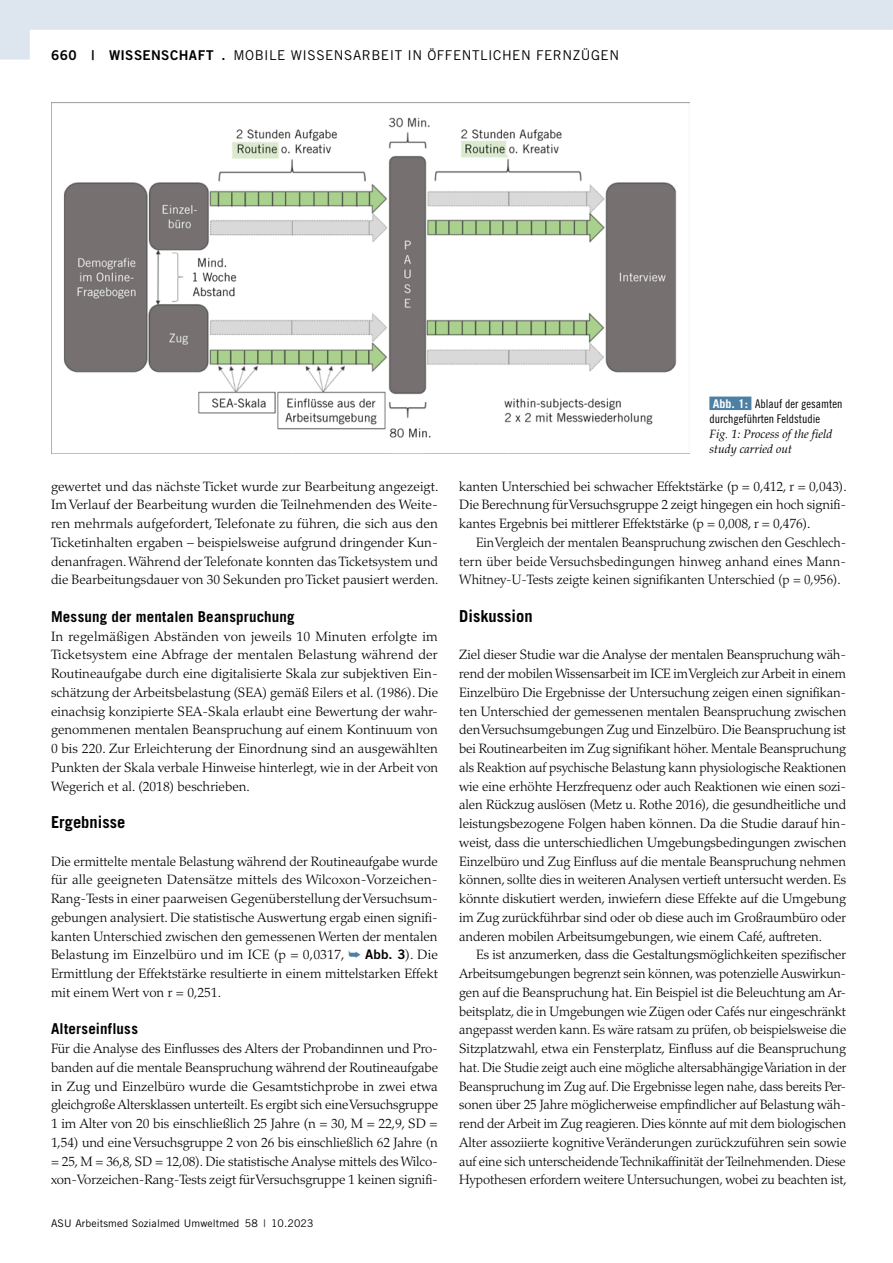
<style>
.page{position:relative;width:893px;height:1263px;background:#fff}
.page>*{position:absolute;margin:0;border:0;box-sizing:border-box;transform-origin:0 0}
.t1{font:700 16.5px "Trade Gothic LT Std";color:#000}
.t2{font:700 15px "Trade Gothic LT Std";letter-spacing:.01em;color:#000}
.t3{font:300 13.5px/18.8px "Palatino LT Std";letter-spacing:-.01em;color:#000;text-align:justify}
.t4{font:300 13.5px/18.8px "Palatino LT Std";letter-spacing:-.01em;color:#000;text-align:justify;scale:.95 1}
.t5{font:13.5px "Trade Gothic LT Std";letter-spacing:.04em;color:#000}
.t6{font:13.5px "Trade Gothic LT Std Bd 2";letter-spacing:.035em;color:#000}
.t7{font:12px/15px "Trade Gothic LT Std Cn 18";color:#000}
.t8{font:italic 12px/15px "Palatino LT Std";color:#000}
.t9{font:10.5px "Trade Gothic LT Std";letter-spacing:.01em;color:#000}
.s1{font-family:"Trade Gothic LT Std"}
.s2{font-family:"Trade Gothic LT Std";font-weight:700;color:#fff}
.s3{font-family:"Times New Roman"}
.s4{color:#4e80a3}
.s5{font-family:"Trade Gothic LT Std Bd 2";font-weight:400;font-size:13.2px}
</style>
<div class="page">
<img style="left:51px;top:102px;width:639px;height:351px">
<div style="left:709px;top:397px;width:42px;height:13px;background:#4e80a3"></div>
<svg style="left:0;top:0;width:893px;height:60px;fill:#e4ebf1"></svg>
<p class="t6" style="left:51px;top:46px;width:212px">660 | WISSENSCHAFT . <span class="s1">MOBILE</span></p>
<p class="t5" style="left:291px;top:47px;width:20px">WISSE</p>
<p class="t5" style="left:334px;top:47px;width:20px">NSARBEIT</p>
<p class="t5" style="left:407px;top:47px;width:38px">IN ÖFFE</p>
<p class="t5" style="left:462px;top:47px;width:19px">NTLIC</p>
<p class="t5" style="left:502px;top:47px;width:119px">HEN FER NZÜGEN</p>
<p class="t7" style="left:709px;top:396px;width:134px"><span class="s2">Abb. 1:</span> Ablauf der gesamten durchgeführten Feldstudie</p>
<p class="t8" style="left:709px;top:426px;width:125px">Fig<span class="s3">.</span> 1: Process of the field study carried out</p>
<p class="t3" style="left:51px;top:477px;width:389px">gewertet und das nächste Ticket wurde zur Bearbeitung angezeigt.<br>Im Verlauf der Bearbeitung wurden die Teilnehmenden des Weite&shy;ren mehrmals aufgefordert, Telefonate zu führen, die sich aus den Ticketinhalten ergaben – beispielsweise aufgrund dringender Kun&shy;denanfragen. Während der Telefonate konnten das Ticketsystem und die Bearbeitungsdauer von 30 Sekunden pro Ticket pausiert werden.</p>
<p class="t2" style="left:51px;top:607px;width:245px">Messung der mentalen Beanspruchung</p>
<p class="t3" style="left:51px;top:627px;width:389px">In regelmäßigen Abständen von jeweils 10 Minuten erfolgte im Ticketsystem eine Abfrage der mentalen Belastung während der Routineaufgabe durch eine digitalisierte Skala zur subjektiven Ein&shy;schätzung der Arbeitsbelastung (SEA) gemäß Eilers et al. (1986). Die einachsig konzipierte SEA-Skala erlaubt eine Bewertung der wahr&shy;genommenen mentalen Beanspruchung auf einem Kontinuum von 0 bis 220. Zur Erleichterung der Einordnung sind an ausgewählten Punkten der Skala verbale Hinweise hinterlegt, wie in der Arbeit von Wegerich et al. (2018) beschrieben.</p>
<p class="t1" style="left:51px;top:812px;width:76px">Ergebnisse</p>
<p class="t3" style="left:51px;top:852px;width:388px">Die ermittelte mentale Belastung während der Routineaufgabe wurde für alle geeigneten Datensätze mittels des Wilcoxon-Vorzeichen-Rang-Tests in einer paarweisen Gegenüberstellung der Versuchsum&shy;gebungen analysiert. Die statistische Auswertung ergab einen signifi&shy;kanten Unterschied zwischen den gemessenen Werten der mentalen Belastung im Einzelbüro und im ICE (p = 0,0317, <span class="s4">➥</span> <span class="s5">Abb. 3</span>). Die Ermittlung der Effektstärke resultierte in einem mittelstarken Effekt mit einem Wert von r = 0,251.</p>
<p class="t2" style="left:51px;top:1020px;width:89px">Alterseinfluss</p>
<p class="t3" style="left:51px;top:1039px;width:389px">Für die Analyse des Einflusses des Alters der Probandinnen und Pro&shy;banden auf die mentale Beanspruchung während der Routineaufgabe in Zug und Einzelbüro wurde die Gesamtstichprobe in zwei etwa gleichgroße Altersklassen unterteilt. Es ergibt sich eine Versuchsgruppe 1 im Alter von 20 bis einschließlich 25 Jahre (n = 30, M = 22,9, SD = 1,54) und eine Versuchsgruppe 2 von 26 bis einschließlich 62 Jahre (n = 25, M = 36,8, SD = 12,08). Die statistische Analyse mittels des Wilco&shy;xon-Vorzeichen-Rang-Tests zeigt für Versuchsgruppe 1 keinen signifi-</p>
<p class="t9" style="left:51px;top:1217px;width:264px">ASU ARBEITSMED SOZIALMED UMWELTMED 58 | 10.2023</p>
<p class="t3" style="left:459px;top:477px;width:389px">kanten Unterschied bei schwacher Effektstärke (p = 0,412, r = 0,043).<br>Die Berechnung für Versuchsgruppe 2 zeigt hingegen ein hoch signifi&shy;kantes Ergebnis bei mittlerer Effektstärke (p = 0,008, r = 0,476).</p>
<p class="t4" style="left:459px;top:533px;width:409px;text-indent:17px">Ein Vergleich der mentalen Beanspruchung zwischen den Geschlech&shy;tern über beide Versuchsbedingungen hinweg anhand eines Mann-Whitney-U-Tests zeigte keinen signifikanten Unterschied (p = 0,956).</p>
<p class="t1" style="left:459px;top:606px;width:75px">Diskussion</p>
<p class="t3" style="left:459px;top:646px;width:389px">Ziel dieser Studie war die Analyse der mentalen Beanspruchung wäh&shy;rend der mobilen Wissensarbeit im ICE im Vergleich zur Arbeit in einem Einzelbüro Die Ergebnisse der Untersuchung zeigen einen signifikan&shy;ten Unterschied der gemessenen mentalen Beanspruchung zwischen den Versuchsumgebungen Zug und Einzelbüro. Die Beanspruchung ist bei Routinearbeiten im Zug signifikant höher. Mentale Beanspruchung als Reaktion auf psychische Belastung kann physiologische Reaktionen wie eine erhöhte Herzfrequenz oder auch Reaktionen wie einen sozi&shy;alen Rückzug auslösen (Metz u. Rothe 2016), die gesundheitliche und leistungsbezogene Folgen haben können. Da die Studie darauf hin&shy;weist, dass die unterschiedlichen Umgebungsbedingungen zwischen Einzelbüro und Zug Einfluss auf die mentale Beanspruchung nehmen können, sollte dies in weiteren Analysen vertieft untersucht werden. Es könnte diskutiert werden, inwiefern diese Effekte auf die Umgebung im Zug zurückführbar sind oder ob diese auch im Großraumbüro oder anderen mobilen Arbeitsumgebungen, wie einem Café, auftreten.</p>
<p class="t3" style="left:459px;top:946px;width:389px;text-indent:17px">Es ist anzumerken, dass die Gestaltungsmöglichkeiten spezifischer Arbeitsumgebungen begrenzt sein können, was potenzielle Auswirkun&shy;gen auf die Beanspruchung hat. Ein Beispiel ist die Beleuchtung am Ar&shy;beitsplatz, die in Umgebungen wie Zügen oder Cafés nur eingeschränkt angepasst werden kann. Es wäre ratsam zu prüfen, ob beispielsweise die Sitzplatzwahl, etwa ein Fensterplatz, Einfluss auf die Beanspruchung hat. Die Studie zeigt auch eine mögliche altersabhängige Variation in der Beanspruchung im Zug auf. Die Ergebnisse legen nahe, dass bereits Per&shy;sonen über 25 Jahre möglicherweise empfindlicher auf Belastung wäh&shy;rend der Arbeit im Zug reagieren. Dies könnte auf mit dem biologischen Alter assoziierte kognitive Veränderungen zurückzuführen sein sowie auf eine sich unterscheidende Technikaffinität der Teilnehmenden. Diese Hypothesen erfordern weitere Untersuchungen, wobei zu beachten ist,</p>
</div>
